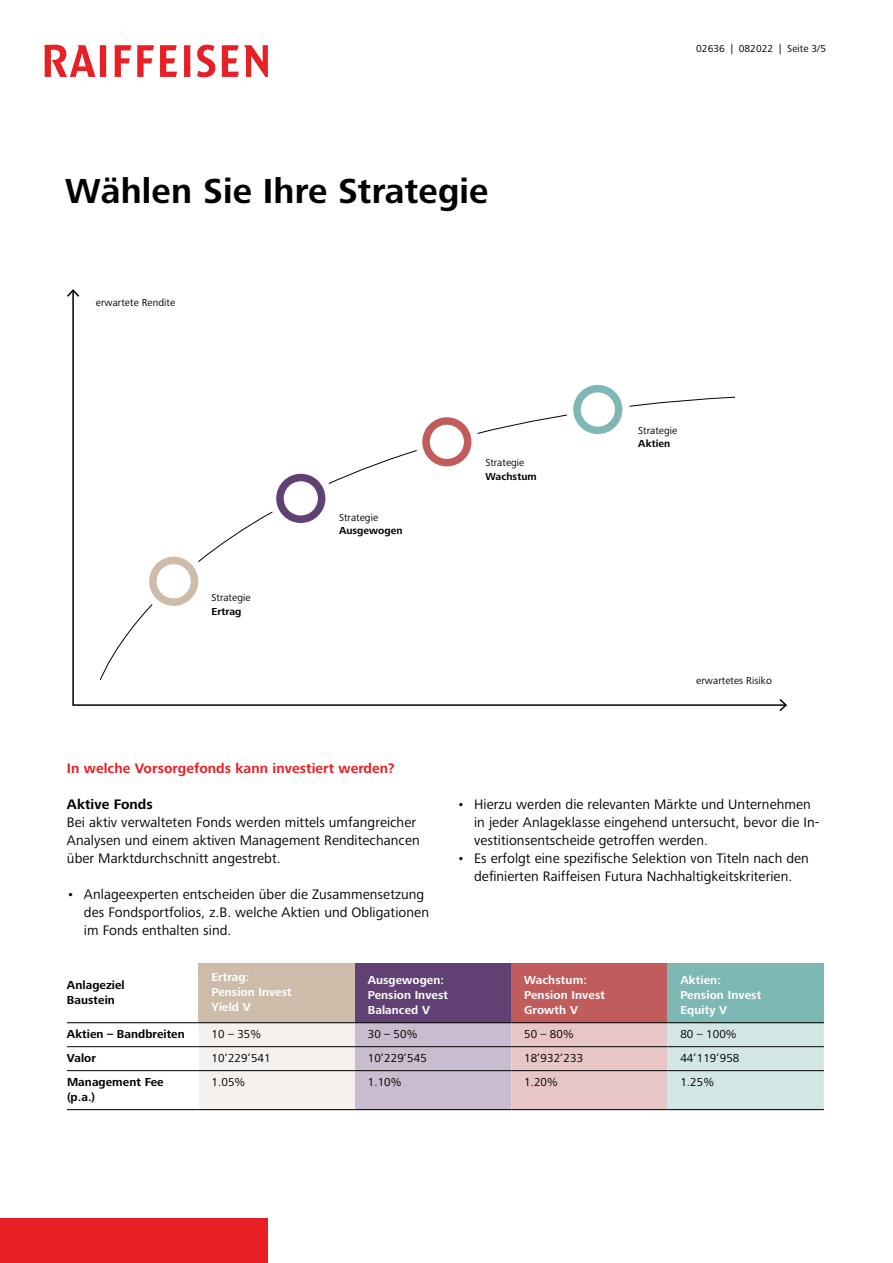
<style>
.page{position:relative;width:893px;height:1263px;background:#fff}
.page>*{position:absolute;margin:0;border:0;box-sizing:border-box;transform-origin:0 0}
.t1{font:700 36px "Frutiger Next LTW1 G";letter-spacing:.005em;color:#000}
.t2{font:14.25px/18px "Frutiger Next LTW1 G";letter-spacing:.005em;color:#000}
.t3{font:700 14.25px "Frutiger Next LTW1 G";letter-spacing:.005em;color:#e82025}
.t4{font:700 14.25px "Frutiger Next LTW1 G";letter-spacing:.005em;color:#000}
.t5{font:700 12px/15px "Frutiger Next LTW1 G";letter-spacing:.005em;color:#fff}
.t6{font:12px "Frutiger Next LTW1 G";letter-spacing:.005em;color:#000}
.t7{font:700 12px/15px "Frutiger Next LTW1 G";letter-spacing:.005em;color:#000}
.t8{font:10.5px "Frutiger Next LTW1 G";letter-spacing:.005em;color:#000}
.t9{font:700 10.5px "Frutiger Next LTW1 G";letter-spacing:.005em;color:#000}
</style>
<div class="page">
<div style="left:0;top:1218px;width:268px;height:45px;background:#e82025"></div>
<svg style="left:45px;top:45px;width:223px;height:32px"></svg>
<svg style="left:72px;top:298px;width:706px;height:408px"></svg>
<svg style="left:67px;top:289px;width:13px;height:9px"></svg>
<svg style="left:778px;top:699px;width:9px;height:13px"></svg>
<div style="left:199px;top:963px;width:156px;height:60px;background:#ccbca9"></div>
<div style="left:355px;top:963px;width:156px;height:60px;background:#614073"></div>
<div style="left:511px;top:963px;width:157px;height:60px;background:#c15c5c"></div>
<div style="left:668px;top:963px;width:156px;height:60px;background:#7eb8b5"></div>
<svg style="left:199px;top:1023px;width:625px;height:86px;background:#dcd4d8"></svg>
<hr style="left:67px;top:1109px;width:132px;height:1px;background:#000">
<hr style="left:199px;top:1109px;width:156px;height:1px;background:#000">
<hr style="left:355px;top:1109px;width:156px;height:1px;background:#000">
<hr style="left:511px;top:1109px;width:157px;height:1px;background:#000">
<hr style="left:668px;top:1109px;width:156px;height:1px;background:#000">
<hr style="left:67px;top:1022px;width:132px;height:1px;background:#000">
<hr style="left:199px;top:1022px;width:156px;height:1px;background:#000">
<hr style="left:355px;top:1022px;width:156px;height:1px;background:#000">
<hr style="left:511px;top:1022px;width:157px;height:1px;background:#000">
<hr style="left:668px;top:1022px;width:156px;height:1px;background:#000">
<hr style="left:67px;top:1046px;width:132px;height:1px;background:#000">
<hr style="left:199px;top:1046px;width:156px;height:1px;background:#000">
<hr style="left:355px;top:1046px;width:156px;height:1px;background:#000">
<hr style="left:511px;top:1046px;width:157px;height:1px;background:#000">
<hr style="left:668px;top:1046px;width:156px;height:1px;background:#000">
<hr style="left:67px;top:1070px;width:132px;height:1px;background:#000">
<hr style="left:199px;top:1070px;width:156px;height:1px;background:#000">
<hr style="left:355px;top:1070px;width:156px;height:1px;background:#000">
<hr style="left:511px;top:1070px;width:157px;height:1px;background:#000">
<hr style="left:668px;top:1070px;width:156px;height:1px;background:#000">
<h1 class="t1" style="left:65px;top:170px;width:425px">Wählen Sie Ihre Strategie</h1>
<p class="t8" style="left:96px;top:297px;width:81px">erwartete Rendite</p>
<p class="t8" style="left:212px;top:592px;width:41px">Strategie</p>
<p class="t9" style="left:212px;top:605px;width:31px">Ertrag</p>
<p class="t8" style="left:339px;top:511px;width:41px">Strategie</p>
<p class="t9" style="left:339px;top:525px;width:65px">Ausgewogen</p>
<p class="t8" style="left:485px;top:457px;width:41px">Strategie</p>
<p class="t9" style="left:485px;top:470px;width:53px">Wachstum</p>
<p class="t8" style="left:696px;top:43px;width:131px">02636 | 082022 | Seite 3/5</p>
<p class="t8" style="left:638px;top:424px;width:41px">Strategie</p>
<p class="t9" style="left:638px;top:438px;width:34px">Aktien</p>
<p class="t8" style="left:696px;top:674px;width:77px">erwartetes Risiko</p>
<p class="t3" style="left:67px;top:760px;width:329px">In welche Vorsorgefonds kann investiert werden?</p>
<p class="t4" style="left:67px;top:796px;width:87px">Aktive Fonds</p>
<p class="t2" style="left:67px;top:813px;width:354px">Bei aktiv verwalteten Fonds werden mittels umfangreicher<br>Analysen und einem aktiven Management Renditechancen über Marktdurchschnitt angestrebt.</p>
<p class="t2" style="left:84px;top:885px;width:346px;text-indent:-17px">• Anlageexperten entscheiden über die Zusammensetzung des Fondsportfolios, z.B. welche Aktien und Obligationen im Fonds enthalten sind.</p>
<p class="t2" style="left:474px;top:795px;width:347px;text-indent:-17px">• Hierzu werden die relevanten Märkte und Unternehmen in jeder Anlageklasse eingehend untersucht, bevor die In&shy;vestitionsentscheide getroffen werden.</p>
<p class="t2" style="left:457px;top:849px;width:353px;text-align:center">• Es erfolgt eine spezifische Selektion von Titeln nach den definierten Raiffeisen Futura Nachhaltigkeitskriterien.</p>
<p class="t7" style="left:67px;top:978px;width:59px">Anlageziel<br>Baustein</p>
<p class="t5" style="left:212px;top:970px;width:82px">Ertrag:<br>Pension Invest<br>Yield V</p>
<p class="t5" style="left:368px;top:972px;width:82px">Ausgewogen:<br>Pension Invest<br>Balanced V</p>
<p class="t5" style="left:524px;top:972px;width:82px">Wachstum:<br>Pension Invest<br>Growth V</p>
<p class="t5" style="left:680px;top:972px;width:82px">Aktien:<br>Pension Invest<br>Equity V</p>
<p class="t7" style="left:67px;top:1027px;width:119px">Aktien – Bandbreiten</p>
<p class="t6" style="left:212px;top:1027px;width:51px">10 – 35%</p>
<p class="t6" style="left:368px;top:1027px;width:51px">30 – 50%</p>
<p class="t6" style="left:524px;top:1027px;width:51px">50 – 80%</p>
<p class="t6" style="left:680px;top:1027px;width:58px">80 – 100%</p>
<p class="t7" style="left:67px;top:1051px;width:31px">Valor</p>
<p class="t6" style="left:212px;top:1051px;width:61px">10‘229‘541</p>
<p class="t6" style="left:368px;top:1051px;width:61px">10‘229‘545</p>
<p class="t6" style="left:524px;top:1051px;width:61px">18‘932‘233</p>
<p class="t6" style="left:680px;top:1051px;width:61px">44‘119‘958</p>
<p class="t7" style="left:67px;top:1075px;width:98px">Management Fee (p.a.)</p>
<p class="t6" style="left:212px;top:1075px;width:35px">1.05%</p>
<p class="t6" style="left:368px;top:1075px;width:35px">1.10%</p>
<p class="t6" style="left:524px;top:1075px;width:35px">1.20%</p>
<p class="t6" style="left:680px;top:1075px;width:35px">1.25%</p>
</div>
